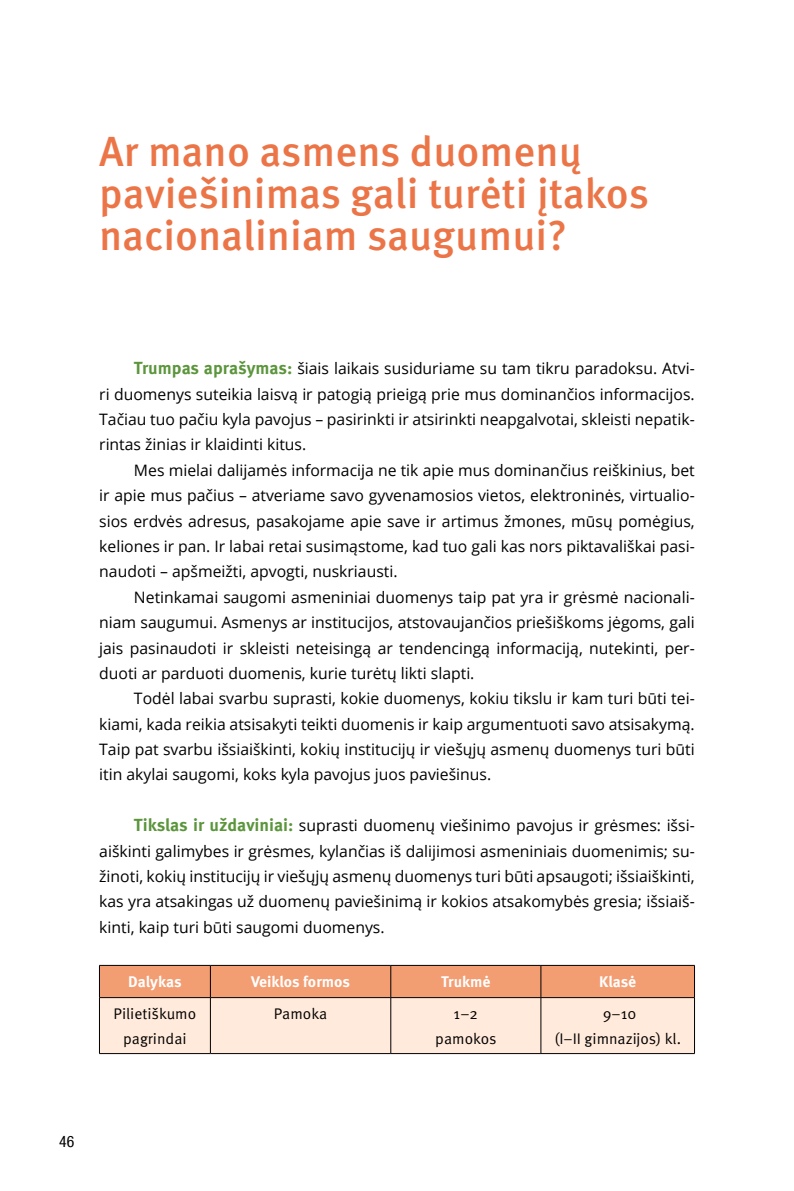
<style>
.page{position:relative;width:794px;height:1191px;background:#fff}
.page>*{position:absolute;margin:0;border:0;box-sizing:border-box;transform-origin:0 0}
.t1{font:500 42px/42px "Meta Pro";color:#ec7548}
.t2{font:15.75px/25.4px "Open Sans";color:#000;text-align:justify}
.t3{font:condensed 15.75px "Helvetica Neue LT Com";color:#000}
.t4{font:15.4px/24.5px "Meta Pro";color:#000;text-align:center}
.t5{font:700 15.4px "Meta Pro";color:#fff}
.s1{font-family:"Meta Pro";font-weight:700;font-size:17.5px;color:#5b953c}
</style>
<div class="page">
<svg style="left:100px;top:966px;width:594px;height:87px;background:#f9cdb4"></svg>
<hr style="left:99px;top:965px;width:111px;height:1px;background:#000">
<hr style="left:99px;top:965px;width:1px;height:32px;background:#000">
<hr style="left:210px;top:965px;width:181px;height:1px;background:#000">
<hr style="left:210px;top:965px;width:1px;height:32px;background:#000">
<hr style="left:391px;top:965px;width:150px;height:1px;background:#000">
<hr style="left:390px;top:965px;width:1px;height:32px;background:#000">
<hr style="left:541px;top:965px;width:153px;height:1px;background:#000">
<hr style="left:540px;top:965px;width:1px;height:32px;background:#000">
<hr style="left:694px;top:965px;width:1px;height:32px;background:#000">
<hr style="left:99px;top:997px;width:111px;height:1px;background:#000">
<hr style="left:99px;top:997px;width:1px;height:56px;background:#000">
<hr style="left:210px;top:997px;width:181px;height:1px;background:#000">
<hr style="left:210px;top:997px;width:1px;height:56px;background:#000">
<hr style="left:391px;top:997px;width:150px;height:1px;background:#000">
<hr style="left:390px;top:997px;width:1px;height:56px;background:#000">
<hr style="left:541px;top:997px;width:153px;height:1px;background:#000">
<hr style="left:540px;top:997px;width:1px;height:56px;background:#000">
<hr style="left:694px;top:997px;width:1px;height:56px;background:#000">
<hr style="left:99px;top:1053px;width:111px;height:1px;background:#000">
<hr style="left:210px;top:1053px;width:181px;height:1px;background:#000">
<hr style="left:391px;top:1053px;width:150px;height:1px;background:#000">
<hr style="left:541px;top:1053px;width:153px;height:1px;background:#000">
<h1 class="t1" style="left:99px;top:131px;width:551px">Ar mano asmens duomenų paviešinimas gali turėti įtakos nacionaliniam saugumui?</h1>
<p class="t2" style="left:99px;top:355px;width:597px;text-indent:35px"><span class="s1">Trumpas aprašymas:</span> šiais laikais susiduriame su tam tikru paradoksu. Atvi&shy;ri duomenys suteikia laisvą ir patogią prieigą prie mus dominančios informacijos.<br>Tačiau tuo pačiu kyla pavojus – pasirinkti ir atsirinkti neapgalvotai, skleisti nepatik&shy;rintas žinias ir klaidinti kitus.</p>
<p class="t2" style="left:99px;top:457px;width:597px;text-indent:35px">Mes mielai dalijamės informacija ne tik apie mus dominančius reiškinius, bet ir apie mus pačius – atveriame savo gyvenamosios vietos, elektroninės, virtualio&shy;sios erdvės adresus, pasakojame apie save ir artimus žmones, mūsų pomėgius, keliones ir pan. I r labai retai susimąstome, kad tuo gali kas nors piktavališkai pasi&shy;naudoti – apšmeižti, apvogti, nuskriausti.</p>
<p class="t2" style="left:99px;top:584px;width:597px;text-indent:35px">Netinkamai saugomi asmeniniai duomenys taip pat yra ir grėsmė nacionali&shy;niam saugumui. Asmenys ar institucijos, atstovaujančios priešiškoms jėgoms, gali jais pasinaudoti ir skleisti neteisingą ar tendencingą informaciją, nutekinti, per&shy;duoti ar parduoti duomenis, kurie turėtų likti slapti.</p>
<p class="t2" style="left:99px;top:685px;width:597px;text-indent:35px">Todėl labai svarbu suprasti, kokie duomenys, kokiu tikslu ir kam turi būti tei&shy;kiami, kada reikia atsisakyti teikti duomenis ir kaip argumentuoti savo atsisakymą.<br>Taip pat svarbu išsiaiškinti, kokių institucijų ir viešųjų asmenų duomenys turi būti itin akylai saugomi, koks kyla pavojus juos paviešinus.</p>
<p class="t2" style="left:99px;top:812px;width:597px;text-indent:35px"><span class="s1">Tikslas ir uždaviniai:</span> suprasti duomenų viešinimo pavojus ir grėsmes: išsi&shy;aiškinti galimybes ir grėsmes, kylančias iš dalijimosi asmeniniais duomenimis; su&shy;žinoti, kokių institucijų ir viešųjų asmenų duomenys turi būti apsaugoti; išsiaiškinti, kas yra atsakingas už duomenų paviešinimą ir kokios atsakomybės gresia; išsiaiš&shy;kinti, kaip turi būti saugomi duomenys.</p>
<p class="t5" style="left:128px;top:971px;width:55px">Dalykas</p>
<p class="t5" style="left:251px;top:971px;width:100px">Veiklos formos</p>
<p class="t5" style="left:441px;top:971px;width:51px">Trukmė</p>
<p class="t5" style="left:599px;top:971px;width:39px">Klasė</p>
<p class="t4" style="left:114px;top:1002px;width:84px">Pilietiškumo pagrindai</p>
<p class="t4" style="left:274px;top:1002px;width:55px">Pamoka</p>
<p class="t4" style="left:435px;top:1002px;width:63px">1–2 pamokos</p>
<p class="t4" style="left:554px;top:1002px;width:128px">9–10<br>(I–II gimnazijos) kl.</p>
<p class="t3" style="left:59px;top:1132px;width:17px">46</p>
</div>
